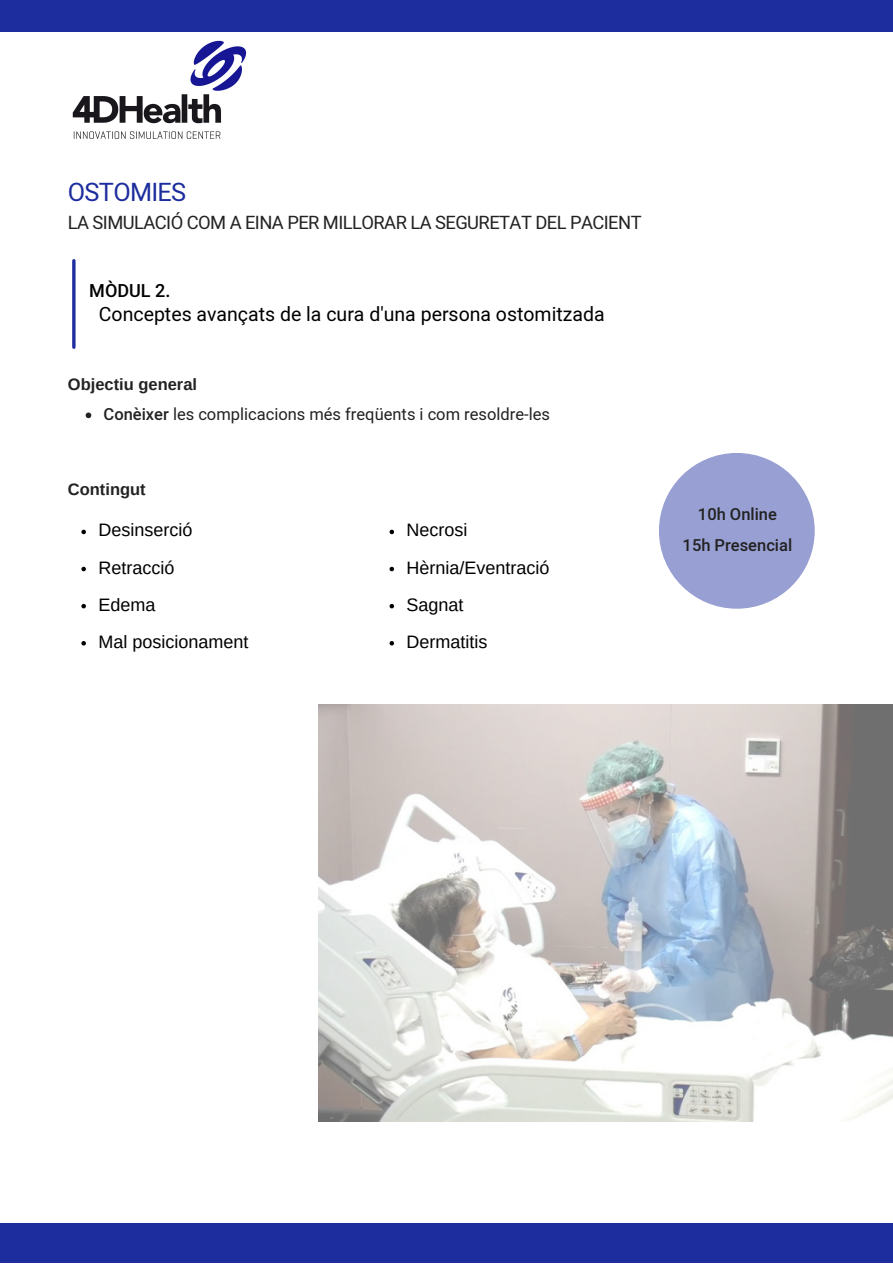
<style>
.page{position:relative;width:893px;height:1264px;background:#fff}
.page>*{position:absolute;margin:0;border:0;box-sizing:border-box;transform-origin:0 0}
.t1{font:25.2px "Mardoto";letter-spacing:-.025em;color:#1d2d9d}
.t2{font:19.5px "Mardoto";color:#000}
.t3{font:18.3px "Mardoto";letter-spacing:-.03em;color:#222}
.t4{font:18px/37px "Arimo";color:#000}
.t5{font:500 18px "Mardoto";color:#000}
.t6{font:16.5px "Mardoto";color:#222}
.t7{font:700 16.5px "Arimo";color:#222}
.t8{font:500 16.5px/31.5px "Mardoto";color:#222;text-align:center}
.s1{font-weight:500}
</style>
<div class="page">
<img style="left:72px;top:41px;width:174px;height:98px">
<div style="left:0;top:0;width:892px;height:32px;background:#1d2d9d"></div>
<svg style="left:72px;top:261px;width:4px;height:86px"></svg>
<div style="left:0;top:1223px;width:892px;height:39px;background:#1d2d9d"></div>
<img style="left:318px;top:705px;width:574px;height:415px">
<svg style="left:81px;top:529px;width:5px;height:5px"></svg>
<svg style="left:81px;top:567px;width:5px;height:4px"></svg>
<svg style="left:81px;top:604px;width:5px;height:4px"></svg>
<svg style="left:81px;top:641px;width:5px;height:4px"></svg>
<svg style="left:86px;top:412px;width:5px;height:6px"></svg>
<svg style="left:389px;top:529px;width:5px;height:5px"></svg>
<svg style="left:389px;top:567px;width:5px;height:4px"></svg>
<svg style="left:389px;top:604px;width:5px;height:4px"></svg>
<svg style="left:389px;top:641px;width:5px;height:4px"></svg>
<div style="left:659px;top:453px;width:155px;height:155px;background:#989fd2;border-radius:50%"></div>
<h1 class="t1" style="left:68px;top:178px;width:120px">OSTOMIES</h1>
<p class="t3" style="left:68px;top:212px;width:575px">LA SIMULACIÓ COM A EINA PER MILLORAR LA SEGURETAT DEL PACIENT</p>
<p class="t5" style="left:89px;top:280px;width:83px">MÒDUL 2.</p>
<p class="t2" style="left:99px;top:303px;width:507px">Conceptes avançats de la cura d'una persona ostomitzada</p>
<p class="t7" style="left:68px;top:375px;width:131px">Objectiu general</p>
<p class="t6" style="left:104px;top:405px;width:448px"><span class="s1">Conèixer</span> les complicacions més freqüents i com resoldre-les</p>
<p class="t7" style="left:68px;top:480px;width:79px">Contingut</p>
<p class="t4" style="left:98px;top:511px;width:151px">Desinserció<br>Retracció<br>Edema<br>Mal posicionament</p>
<p class="t4" style="left:406px;top:511px;width:144px">Necrosi<br>Hèrnia/Eventració<br>Sagnat<br>Dermatitis</p>
<p class="t8" style="left:682px;top:498px;width:111px">10h Online<br>15h Presencial</p>
</div>
